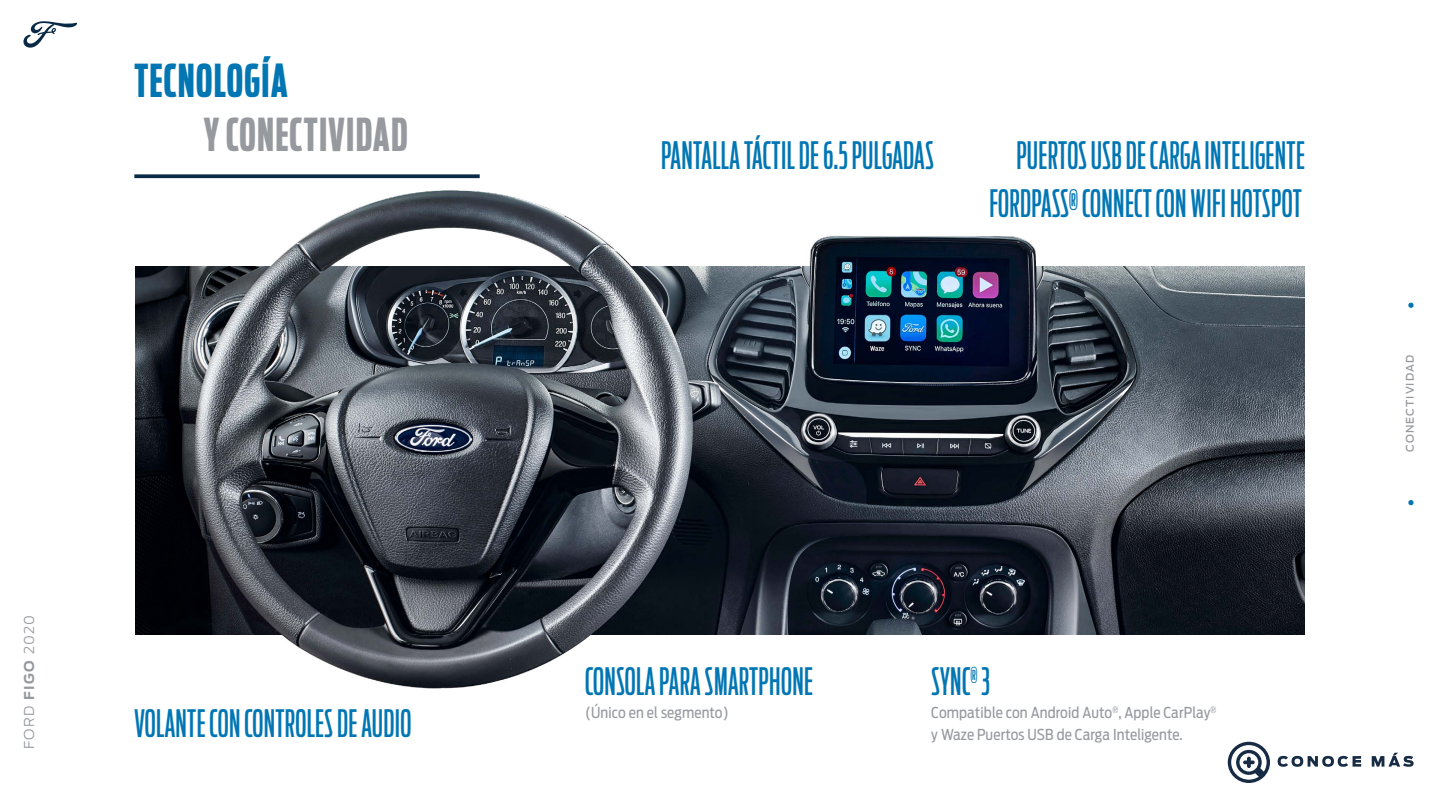
<style>
.page{position:relative;width:1440px;height:810px;background:#fff}
.page>*{position:absolute;margin:0;border:0;box-sizing:border-box;transform-origin:0 0}
.t1{font:700 45px "Ford Antenna Comp";letter-spacing:.03em;color:#969a9f}
.t2{font:700 45px "Ford Antenna Comp";letter-spacing:.03em;color:#0276b3}
.t3{font:37.5px "Ford Antenna Comp";letter-spacing:.01em;color:#0276b3}
.t4{font:15px/22.5px "Ford Antenna Cond";letter-spacing:.01em;color:#969a9f}
.t5{font:300 13.5px "Ford Antenna";letter-spacing:.1em;color:#969a9f}
.t6{font:500 10.5px "Ford Antenna";letter-spacing:.1em;color:#969a9f}
.s1{font-weight:700}
</style>
<div class="page">
<img style="left:135px;top:174px;width:1170px;height:515px">
<svg style="left:1408px;top:303px;width:6px;height:5px"></svg>
<svg style="left:1408px;top:500px;width:6px;height:5px"></svg>
<svg style="left:23px;top:21px;width:54px;height:27px"></svg>
<img style="left:135px;top:266px;width:1170px;height:368px">
<svg style="left:1278px;top:756px;width:83px;height:11px"></svg>
<svg style="left:1372px;top:753px;width:42px;height:14px"></svg>
<svg style="left:1228px;top:742px;width:42px;height:41px"></svg>
<p class="t2" style="left:134px;top:42px;width:155px">TECNOLOGÍA</p>
<p class="t1" style="left:204px;top:96px;width:205px">Y CONECTIVIDAD</p>
<p class="t5" style="left:18px;top:749px;width:136px;rotate:-90deg">FORD <span class="s1">FIGO</span> 2020</p>
<p class="t3" style="left:134px;top:693px;width:279px">VOLANTE CON CONTROLES DE AUDIO</p>
<p class="t3" style="left:661px;top:124px;width:274px">PANTALLA TÁCTIL DE 6.5 PULGADAS</p>
<p class="t3" style="left:1017px;top:124px;width:290px">PUERTOS USB DE CARGA INTELIGENTE</p>
<p class="t3" style="left:990px;top:173px;width:314px">FORDPASS® CONNECT CON WIFI HOTSPOT</p>
<p class="t3" style="left:585px;top:650px;width:230px">CONSOLA PARA SMARTPHONE</p>
<p class="t4" style="left:585px;top:699px;width:145px">(Único en el segmento)</p>
<p class="t3" style="left:931px;top:650px;width:60px">SYNC<sup>®</sup> 3</p>
<p class="t4" style="left:931px;top:699px;width:287px">Compatible con Android Auto<sup>®</sup>, Apple CarPlay<sup>® </sup>y Waze Puertos USB de Carga Inteligente.</p>
<p class="t6" style="left:1401px;top:452px;width:98px;rotate:-90deg">CONECTIVIDAD</p>
</div>
